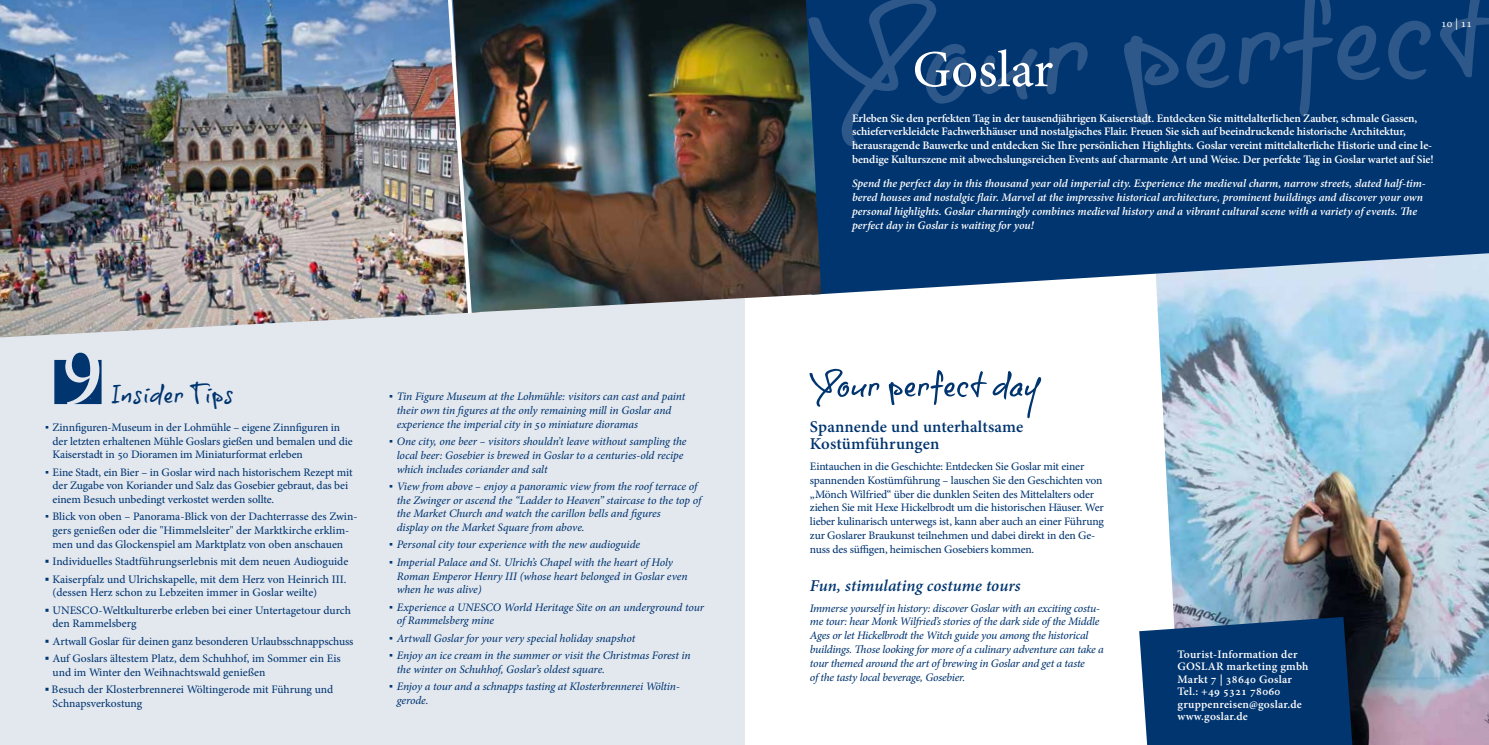
<style>
.page{position:relative;width:1489px;height:745px;background:#fff}
.page>*{position:absolute;margin:0;border:0;box-sizing:border-box;transform-origin:0 0}
.t1{font:51.12px "Adobe Hebrew";color:#fff}
.t2{font:22.5px "onetrick Tony 15";letter-spacing:.02em;color:#003570}
.t3{font:700 16.25px/17.2px "Adobe Hebrew";letter-spacing:.01em;color:#003570}
.t4{font:italic 700 16.25px "Adobe Hebrew";color:#003570}
.t5{font:11.25px/13.8px "Adobe Hebrew";letter-spacing:-.01em;color:#003570}
.t6{font:italic 11.25px/13.8px "Adobe Hebrew";letter-spacing:-.01em;color:#003570}
.t7{font:700 11.25px/13.8px "Adobe Hebrew";letter-spacing:-.01em;color:#fff}
.t8{font:italic 700 11.25px/13.8px "Adobe Hebrew";letter-spacing:-.005em;color:#fff}
.t9{font:700 11.25px/12.5px "Adobe Hebrew";letter-spacing:.02em;color:#fff}
.t10{font:11.25px "Adobe Hebrew";color:#fff}
.s1{font-family:"Arial"}
.s2{font-family:"Arial";font-weight:700}
.s3{font-family:"Arial";font-style:normal}
</style>
<div class="page">
<div style="left:0;top:289px;width:744px;height:455px;background:#e3e8ef"></div>
<img style="left:1157px;top:294px;width:331px;height:450px">
<svg style="left:821px;top:148px;width:667px;height:146px;background:#1e4d82"></svg>
<svg style="left:1139px;top:616px;width:213px;height:128px;background:#104077"></svg>
<img style="left:0;top:0;width:479px;height:337px">
<svg style="left:821px;top:0;width:667px;height:148px;background:#073a73"></svg>
<img style="left:474px;top:0;width:347px;height:312px">
<img style="left:443px;top:0;width:31px;height:317px">
<svg style="left:809px;top:368px;width:232px;height:50px"></svg>
<svg style="left:54px;top:352px;width:48px;height:52px"></svg>
<div style="left:91px;top:394px;width:9px;height:8px;background:#003570"></div>
<h2 class="t2" style="left:111px;top:381px;width:124px">Insider Tips</h2>
<p class="t5" style="left:53px;top:420px;width:302px;text-indent:-8px"><span class="s1">▪</span> Zinnfiguren-Museum in der Lohmühle – eigene Zinnfiguren in der letzten erhaltenen Mühle Goslars gießen und bemalen und die<br>Kaiserstadt in 50 Dioramen im Miniaturformat erleben</p>
<p class="t5" style="left:53px;top:465px;width:302px;text-indent:-8px"><span class="s1">▪</span> Eine Stadt, ein Bier – in Goslar wird nach historischem Rezept mit der Zugabe von Koriander und Salz das Gosebier gebraut, das bei einem Besuch unbedingt verkostet werden sollte.</p>
<p class="t5" style="left:45px;top:509px;width:314px;text-align:center"><span class="s1">▪</span> Blick von oben – Panorama-Blick von der Dachterrasse des Zwin&shy;gers genießen oder die "Himmelsleiter" der Marktkirche erklim&shy;men und das Glockenspiel am Marktplatz von oben anschauen</p>
<p class="t5" style="left:45px;top:554px;width:305px"><span class="s2">▪</span> Individuelles Stadtführungserlebnis mit dem neuen Audioguide</p>
<p class="t5" style="left:53px;top:571px;width:295px;text-indent:-8px"><span class="s2">▪</span> Kaiserpfalz und Ulrichskapelle, mit dem Herz von Heinrich III. (dessen Herz schon zu Lebzeiten immer in Goslar weilte)</p>
<p class="t5" style="left:53px;top:602px;width:300px;text-indent:-8px"><span class="s2">▪</span> UNESCO-Weltkulturerbe erleben bei einer Untertagetour durch den Rammelsberg</p>
<p class="t5" style="left:45px;top:634px;width:310px"><span class="s2">▪</span> Artwall Goslar für deinen ganz besonderen Urlaubsschnappschuss</p>
<p class="t5" style="left:53px;top:651px;width:289px;text-indent:-8px"><span class="s2">▪</span> Auf Goslars ältestem Platz, dem Schuhhof, im Sommer ein Eis und im Winter den Weihnachtswald genießen</p>
<p class="t5" style="left:53px;top:682px;width:282px;text-indent:-8px"><span class="s2">▪</span> Besuch der Klosterbrennerei Wöltingerode mit Führung und<br>Schnapsverkostung</p>
<p class="t6" style="left:397px;top:389px;width:290px;text-indent:-8px"><span class="s3">▪</span> Tin Figure Museum at the Lohmühle: visitors can cast and paint their own tin figures at the only remaining mill in Goslar and experience the imperial city in 50 miniature dioramas</p>
<p class="t6" style="left:397px;top:434px;width:291px;text-indent:-8px"><span class="s3">▪</span> One city, one beer – visitors shouldn’t leave without sampling the local beer: Gosebier is brewed in Goslar to a centuries-old recipe which includes coriander and salt</p>
<p class="t6" style="left:397px;top:479px;width:306px;text-indent:-8px"><span class="s3">▪</span> View from above – enjoy a panoramic view from the roof terrace of the Zwinger or ascend the “Ladder to Heaven” staircase to the top of the Market Church and watch the carillon bells and figures<br>display on the Market Square from above.</p>
<p class="t6" style="left:389px;top:537px;width:252px"><span class="s3">▪</span> Personal city tour experience with the new audioguide</p>
<p class="t6" style="left:397px;top:555px;width:292px;text-indent:-8px"><span class="s3">▪</span> Imperial Palace and St. Ulrich’s Chapel with the heart of Holy<br>Roman Emperor Henry III (whose heart belonged in Goslar even when he was alive)</p>
<p class="t6" style="left:397px;top:599px;width:309px;text-indent:-8px"><span class="s3">▪</span> Experience a UNESCO World Heritage Site on an underground tour of Rammelsberg mine</p>
<p class="t6" style="left:389px;top:631px;width:247px"><span class="s3">▪</span> Artwall Goslar for your very special holiday snapshot</p>
<p class="t6" style="left:397px;top:648px;width:295px;text-indent:-8px"><span class="s3">▪</span> Enjoy an ice cream in the summer or visit the Christmas Forest in the winter on Schuhhof, Goslar’s oldest square.</p>
<p class="t6" style="left:397px;top:679px;width:284px;text-indent:-8px"><span class="s3">▪</span> Enjoy a tour and a schnapps tasting at Klosterbrennerei Wöltin&shy;gerode.</p>
<h1 class="t1" style="left:912px;top:38px;width:142px">Goslar</h1>
<p class="t7" style="left:852px;top:111px;width:583px">Erleben Sie den perfekten Tag in der tausendjährigen Kaiserstadt. Entdecken Sie mittelalterlichen Zauber, schmale Gassen, schieferverkleidete Fachwerkhäuser und nostalgisches Flair. Freuen Sie sich auf beeindruckende historische Architektur, herausragende Bauwerke und entdecken Sie Ihre persönlichen Highlights. Goslar vereint mittelalterliche Historie und eine le&shy;bendige Kulturszene mit abwechslungsreichen Events auf charmante Art und Weise. Der perfekte Tag in Goslar wartet auf Sie!</p>
<p class="t8" style="left:852px;top:177px;width:575px">Spend the perfect day in this thousand year old imperial city. Experience the medieval charm, narrow streets, slated half-tim&shy;bered houses and nostalgic flair. Marvel at the impressive historical architecture, prominent buildings and discover your own personal highlights. Goslar charmingly combines medieval history and a vibrant cultural scene with a variety of events. The perfect day in Goslar is waiting for you!</p>
<p class="t10" style="left:1440px;top:17px;width:32px">10 | 11</p>
<h3 class="t3" style="left:810px;top:418px;width:215px">Spannende und unterhaltsame<br>Kostümführungen</h3>
<p class="t5" style="left:810px;top:459px;width:295px">Eintauchen in die Geschichte: Entdecken Sie Goslar mit einer spannenden Kostümführung – lauschen Sie den Geschichten von „Mönch Wilfried“ über die dunklen Seiten des Mittelalters oder ziehen Sie mit Hexe Hickelbrodt um die historischen Häuser. Wer lieber kulinarisch unterwegs ist, kann aber auch an einer Führung zur Goslarer Braukunst teilnehmen und dabei direkt in den Ge&shy;nuss des süffigen, heimischen Gosebiers kommen.</p>
<h3 class="t4" style="left:810px;top:575px;width:212px">Fun, stimulating costume tours</h3>
<p class="t6" style="left:810px;top:601px;width:295px">Immerse yourself in history: discover Goslar with an exciting costu&shy;me tour: hear Monk Wilfried’s stories of the dark side of the Middle Ages or let Hickelbrodt the Witch guide you among the historical buildings. Those looking for more of a culinary adventure can take a tour themed around the art of brewing in Goslar and get a taste<br>of the tasty local beverage, Gosebier.</p>
<p class="t9" style="left:1177px;top:647px;width:132px">Tourist-Information der<br>GOSLAR marketing gmbh<br>Markt 7 | 38640 Goslar<br>Tel.: +49 5321 78060 gruppenreisen@goslar.de www.goslar.de</p>
</div>
